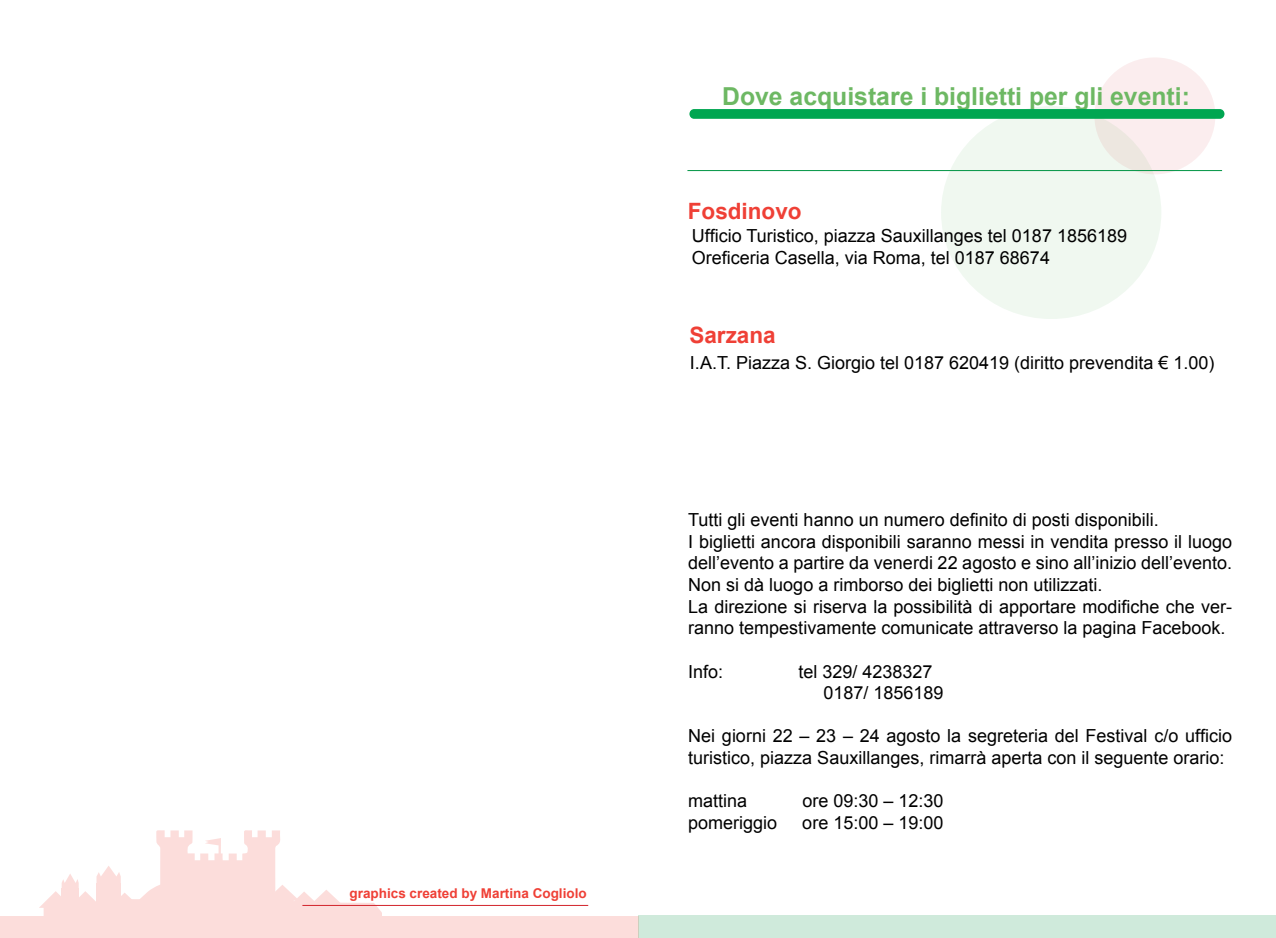
<style>
.page{position:relative;width:1276px;height:938px;background:#fff}
.page>*{position:absolute;margin:0;border:0;box-sizing:border-box;transform-origin:0 0}
.t1{font:700 24.75px "Arial";color:#6db863}
.t2{font:700 22.5px "Arial";color:#ef4036}
.t3{font:18px/21.6px "Arial";color:#000}
.t4{font:700 13.5px "Arial";color:#ef4036}
</style>
<div class="page">
<div style="left:941px;top:106px;width:220px;height:213px;background:#f0f8f0;border-radius:50%"></div>
<div style="left:1094px;top:57px;width:121px;height:117px;background:linear-gradient(to right,#f4eae7,#fdeef0);border-radius:50%"></div>
<svg style="left:39px;top:830px;width:343px;height:86px"></svg>
<div style="left:165px;top:846px;width:15px;height:27px;background:#fcdddb"></div>
<div style="left:251px;top:846px;width:15px;height:27px;background:#fcdddb"></div>
<div style="left:191px;top:865px;width:46px;height:33px;background:#fcdddb"></div>
<div style="left:0;top:916px;width:638px;height:22px;background:#fcdddb"></div>
<div style="left:638px;top:915px;width:638px;height:23px;background:#cfeadb"></div>
<div style="left:689px;top:109px;width:535px;height:10px;background:#00a651;border-radius:5px"></div>
<hr style="left:687px;top:170px;width:535px;height:1px;background:#009444">
<hr style="left:302px;top:905px;width:286px;height:1px;background:#d2232a">
<p class="t4" style="left:350px;top:884px;width:239px">graphics created by Martina Cogliolo</p>
<h1 class="t1" style="left:722px;top:80px;width:469px">Dove acquistare i biglietti per gli eventi:</h1>
<p class="t2" style="left:688px;top:196px;width:115px">Fosdinovo</p>
<p class="t3" style="left:692px;top:225px;width:437px">Ufficio Turistico, piazza Sauxillanges tel 0187 1856189<br>Oreficeria Casella, via Roma, tel 0187 68674</p>
<p class="t2" style="left:689px;top:320px;width:88px">Sarzana</p>
<p class="t3" style="left:690px;top:352px;width:526px">I.A.T. Piazza S. Giorgio tel 0187 620419 (diritto prevendita € 1.00)</p>
<p class="t3" style="left:688px;top:509px;width:545px">Tutti gli eventi hanno un numero definito di posti disponibili.<br>I biglietti ancora disponibili saranno messi in vendita presso il luogo dell’evento a partire da venerdi 22 agosto e sino all’inizio dell’evento.<br>Non si dà luogo a rimborso dei biglietti non utilizzati.<br>La direzione si riserva la possibilità di apportare modifiche che ver&shy;ranno tempestivamente comunicate attraverso la pagina Facebook.</p>
<p class="t3" style="left:688px;top:660px;width:37px">Info:</p>
<p class="t3" style="left:823px;top:660px;width:122px;text-indent:-25px">tel 329/ 4238327<br>0187/ 1856189</p>
<p class="t3" style="left:688px;top:725px;width:545px">Nei giorni 22 – 23 – 24 agosto la segreteria del Festival c/o ufficio turistico, piazza Sauxillanges, rimarrà aperta con il seguente orario:</p>
<p class="t3" style="left:688px;top:790px;width:61px">mattina</p>
<p class="t3" style="left:802px;top:790px;width:143px">ore 09:30 – 12:30</p>
<p class="t3" style="left:688px;top:811px;width:91px">pomeriggio</p>
<p class="t3" style="left:802px;top:811px;width:143px">ore 15:00 – 19:00</p>
</div>
